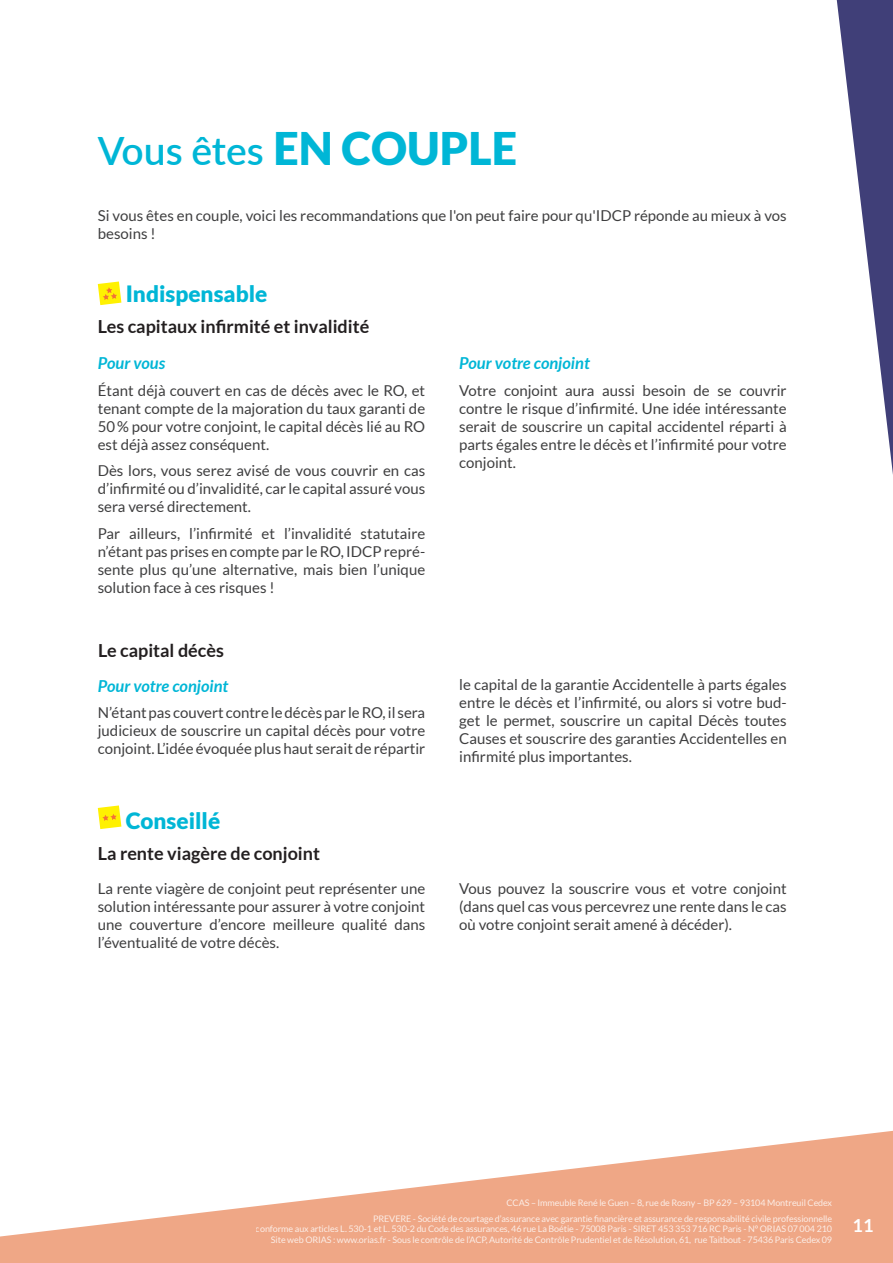
<style>
.page{position:relative;width:893px;height:1263px;background:#fff}
.page>*{position:absolute;margin:0;border:0;box-sizing:border-box;transform-origin:0 0}
.t1{font:600 39px "Lato";color:#00b6d6}
.t2{font:900 22.5px "Lato";color:#00b6d6}
.t3{font:700 18px "Lato";color:#231f20}
.t4{font:700 18px "Lato";color:#fff}
.t5{font:italic 700 16.5px "Lato";color:#00b6d6}
.t6{font:15px/18px "Lato";color:#3e3e3f;text-align:justify}
.t7{font:9px/15px "Lato";letter-spacing:-.01em;color:#fff;text-align:right}
.s1{font-weight:900;font-size:45px}
</style>
<div class="page">
<svg style="left:0;top:1130px;width:893px;height:133px;fill:#efa786"></svg>
<svg style="left:836px;top:0;width:57px;height:474px"></svg>
<svg style="left:98px;top:281px;width:23px;height:24px"></svg>
<svg style="left:98px;top:805px;width:23px;height:24px"></svg>
<h1 class="t1" style="left:98px;top:122px;width:421px">Vous êtes <span class="s1">EN COUPLE</span></h1>
<p class="t6" style="left:98px;top:206px;width:690px">Si vous êtes en couple, voici les recommandations que l'on peut faire pour qu'IDCP réponde au mieux à vos besoins !</p>
<h2 class="t2" style="left:126px;top:281px;width:143px">Indispensable</h2>
<p class="t3" style="left:98px;top:316px;width:273px">Les capitaux infirmité et invalidité</p>
<p class="t5" style="left:98px;top:354px;width:69px">Pour vous</p>
<p class="t6" style="left:98px;top:381px;width:329px">Étant déjà couvert en cas de décès avec le RO, et tenant compte de la majoration du taux garanti de 50% pour votre conjoint, le capital décès lié au RO est déjà assez conséquent.</p>
<p class="t6" style="left:98px;top:461px;width:329px">Dès lors, vous serez avisé de vous couvrir en cas d’infirmité ou d’invalidité, car le capital assuré vous sera versé directement.</p>
<p class="t6" style="left:98px;top:524px;width:329px">Par ailleurs, l’infirmité et l’invalidité statutaire n’étant pas prises en compte par le RO, IDCP repré&shy;sente plus qu’une alternative, mais bien l’unique solution face à ces risques !</p>
<p class="t3" style="left:98px;top:640px;width:127px">Le capital décès</p>
<p class="t5" style="left:98px;top:676px;width:132px">Pour votre conjoint</p>
<p class="t6" style="left:98px;top:703px;width:329px">N’étant pas couvert contre le décès par le RO, il sera judicieux de souscrire un capital décès pour votre conjoint. L’idée évoquée plus haut serait de répartir</p>
<h2 class="t2" style="left:126px;top:808px;width:96px">Conseillé</h2>
<p class="t3" style="left:98px;top:843px;width:224px">La rente viagère de conjoint</p>
<p class="t5" style="left:459px;top:354px;width:132px">Pour votre conjoint</p>
<p class="t6" style="left:459px;top:381px;width:329px">Votre conjoint aura aussi besoin de se couvrir contre le risque d’infirmité. Une idée intéressante serait de souscrire un capital accidentel réparti à parts égales entre le décès et l’infirmité pour votre conjoint.</p>
<p class="t6" style="left:459px;top:676px;width:329px">le capital de la garantie Accidentelle à parts égales entre le décès et l’infirmité, ou alors si votre bud&shy;get le permet, souscrire un capital Décès toutes Causes et souscrire des garanties Accidentelles en infirmité plus importantes.</p>
<p class="t6" style="left:98px;top:879px;width:329px">La rente viagère de conjoint peut représenter une solution intéressante pour assurer à votre conjoint une couverture d’encore meilleure qualité dans l’éventualité de votre décès.</p>
<p class="t6" style="left:459px;top:879px;width:329px">Vous pouvez la souscrire vous et votre conjoint (dans quel cas vous percevrez une rente dans le cas où votre conjoint serait amené à décéder).</p>
<p class="t7" style="left:373px;top:1195px;width:461px">CCAS – Immeuble René le Guen – 8, rue de Rosny – BP 629 – 93104 Montreuil Cedex<br>PREVERE - Société de courtage d’assurance avec garantie financière et assurance de responsabilité civile professionnelle</p>
<p class="t7" style="left:256px;top:1223px;width:578px;line-height:10.8px">conforme aux articles L. 530-1 et L. 530-2 du Code des assurances, 46 rue La Boétie - 75008 Paris - SIRET 453 353 716 RC Paris - N° ORIAS 07 004 210<br>Site web ORIAS : www.orias.fr - Sous le contrôle de l’ACP, Autorité de Contrôle Prudentiel et de Résolution, 61, rue Taitbout - 75436 Paris Cedex 09</p>
<p class="t4" style="left:853px;top:1215px;width:22px">11</p>
</div>
